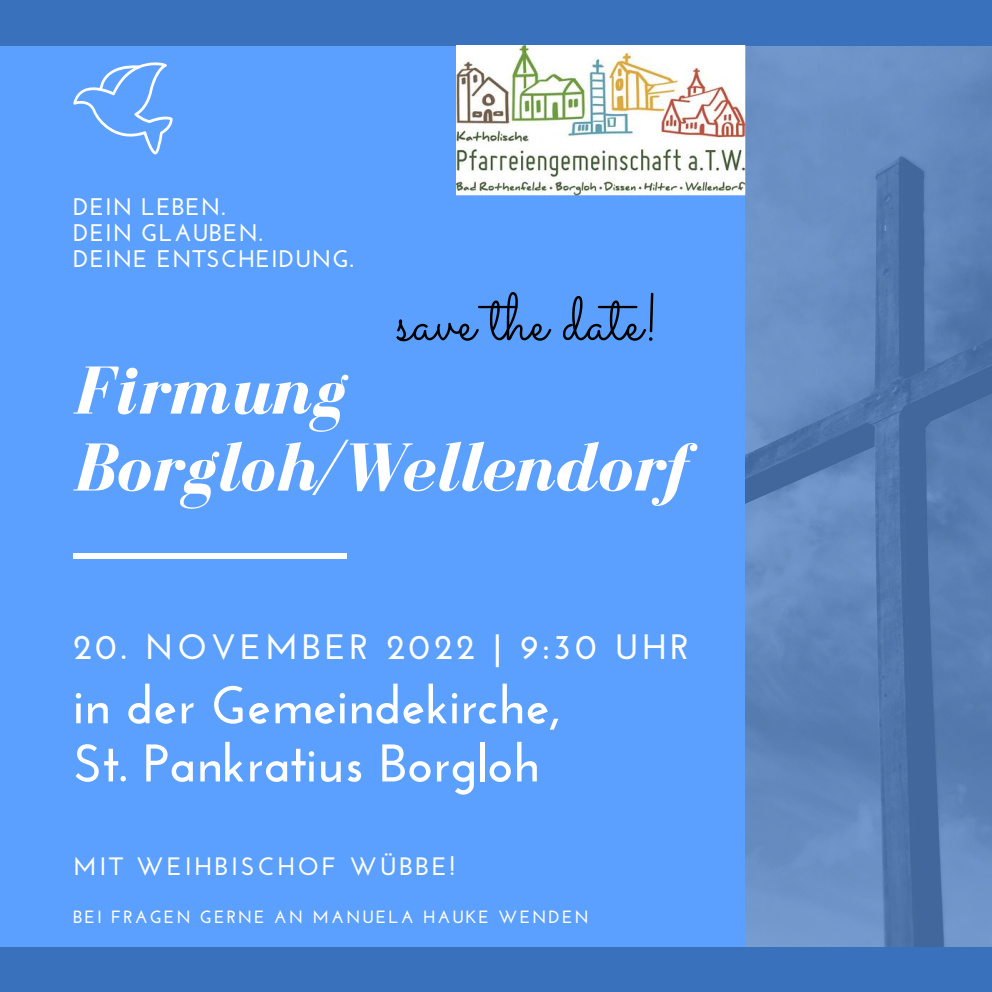
<style>
.page{position:relative;width:992px;height:992px;background:#5ca0ff}
.page>*{position:absolute;margin:0;border:0;box-sizing:border-box;transform-origin:0 0}
.t1{font:italic 700 70px "Bodoni FLF";color:#fff}
.t2{font:67px "Sacramento";color:#000}
.t3{font:700 52.75px "Josefin Sans";color:#fff}
.t4{font:700 35.25px "Josefin Sans";letter-spacing:.11em;color:#fff}
.t5{font:700 25.25px "Josefin Sans";letter-spacing:.11em;color:#fff}
.t6{font:700 24px "Josefin Sans";letter-spacing:.04em;color:#fff}
.t7{font:700 17.75px "Josefin Sans";letter-spacing:.11em;color:#fff}
</style>
<div class="page">
<img style="left:745px;top:46px;width:247px;height:902px">
<div style="left:0;top:0;width:992px;height:46px;background:#3a71bd"></div>
<div style="left:0;top:948px;width:992px;height:44px;background:#3a71bd"></div>
<div style="left:73px;top:553px;width:274px;height:6px;background:#fff"></div>
<svg style="left:73px;top:62px;width:100px;height:92px"></svg>
<img style="left:457px;top:45px;width:289px;height:150px">
<p class="t6" style="left:73px;top:197px;width:154px">DEIN LEBEN.</p>
<p class="t6" style="left:73px;top:223px;width:191px">DEIN GLAUBEN.</p>
<p class="t6" style="left:73px;top:249px;width:282px">DEINE ENTSCHEIDUNG.</p>
<p class="t2" style="left:396px;top:277px;width:265px">save the date!</p>
<p class="t1" style="left:73px;top:353px;width:273px">Firmung</p>
<p class="t1" style="left:73px;top:430px;width:613px">Borgloh/Wellendorf</p>
<p class="t4" style="left:73px;top:632px;width:617px">20. NOVEMBER 2022 | 9:30 UHR</p>
<p class="t3" style="left:73px;top:684px;width:489px">in der Gemeindekirche,</p>
<p class="t3" style="left:73px;top:742px;width:469px">St. Pankratius Borgloh</p>
<p class="t5" style="left:73px;top:856px;width:383px">MIT WEIHBISCHOF WÜBBE!</p>
<p class="t7" style="left:73px;top:910px;width:517px">BEI FRAGEN GERNE AN MANUELA HAUKE WENDEN</p>
</div>
